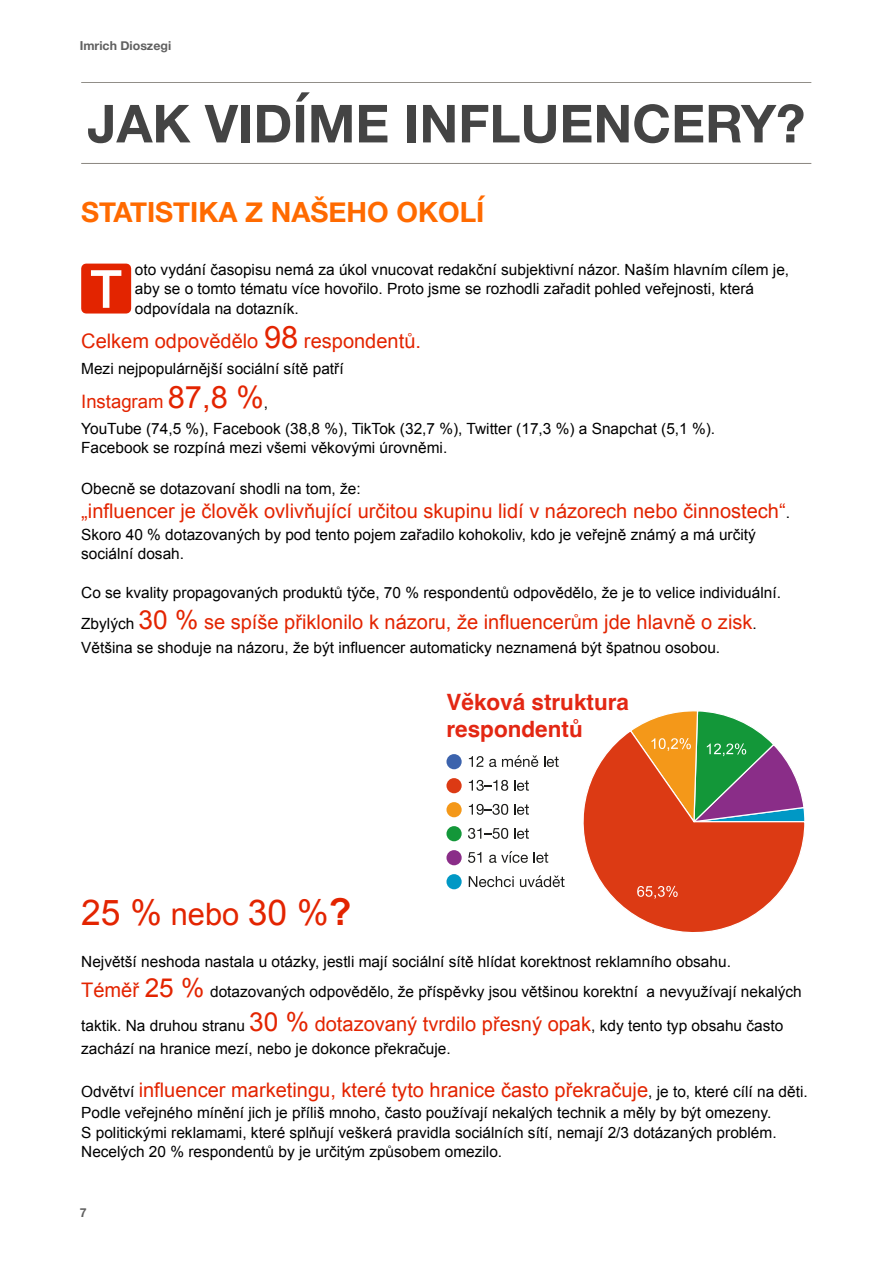
<style>
.page{position:relative;width:893px;height:1263px;background:#fff}
.page>*{position:absolute;margin:0;border:0;box-sizing:border-box;transform-origin:0 0}
.t1{font:700 52.5px "Helvetica Neue";color:#444}
.t2{font:35.55px "Arial";color:#e32400}
.t3{font:700 27.75px "Helvetica Neue";color:#ff6a00}
.t4{font:700 22.5px/27px "Helvetica";color:#e32713}
.t5{font:20.1px "Arial";color:#e32400}
.t6{font:18.45px "Arial";color:#e32400}
.t7{font:15.45px/19.5px "Arial";color:#000}
.t8{font:700 12.3px "Helvetica Neue";color:#606060}
.s1{font-size:30.9px}
.s2{font-size:15.45px;color:#000}
.s3{font-size:26.25px}
.s4{font-weight:700;font-size:37.05px}
.s5{font-size:20.1px;color:#e32400}
.s6{font-size:26.25px;color:#e32400}
</style>
<div class="page">
<hr style="left:81px;top:82px;width:730px;height:1px;background:#89857f">
<hr style="left:81px;top:163px;width:730px;height:1px;background:#89857f">
<svg style="left:81px;top:264px;width:50px;height:49px;background:#e7482a"></svg>
<svg style="left:583px;top:711px;width:221px;height:221px"></svg>
<div style="left:446px;top:754px;width:16px;height:15px;background:#3c63ad;border-radius:50%"></div>
<div style="left:446px;top:778px;width:16px;height:15px;background:#dc3a14;border-radius:50%"></div>
<div style="left:446px;top:802px;width:16px;height:15px;background:#f49819;border-radius:50%"></div>
<div style="left:446px;top:826px;width:16px;height:15px;background:#139739;border-radius:50%"></div>
<div style="left:446px;top:850px;width:16px;height:15px;background:#8a2d88;border-radius:50%"></div>
<div style="left:446px;top:874px;width:16px;height:15px;background:#0098c5;border-radius:50%"></div>
<svg style="left:469px;top:756px;width:14px;height:11px"></svg>
<svg style="left:489px;top:755px;width:49px;height:12px"></svg>
<svg style="left:544px;top:756px;width:15px;height:11px"></svg>
<svg style="left:469px;top:780px;width:39px;height:11px"></svg>
<svg style="left:514px;top:780px;width:15px;height:11px"></svg>
<svg style="left:469px;top:804px;width:39px;height:11px"></svg>
<svg style="left:514px;top:804px;width:15px;height:11px"></svg>
<svg style="left:468px;top:828px;width:40px;height:11px"></svg>
<svg style="left:514px;top:828px;width:15px;height:11px"></svg>
<svg style="left:468px;top:852px;width:13px;height:11px"></svg>
<svg style="left:489px;top:851px;width:59px;height:12px"></svg>
<svg style="left:469px;top:876px;width:45px;height:11px"></svg>
<svg style="left:520px;top:875px;width:45px;height:12px"></svg>
<p class="t8" style="left:80px;top:36px;width:93px">Imrich Dioszegi</p>
<h1 class="t1" style="left:87px;top:83px;width:719px">JAK VIDÍME INFLUENCERY?</h1>
<h3 class="t3" style="left:81px;top:190px;width:405px">STATISTIKA Z NAŠEHO OKOLÍ</h3>
<p class="t7" style="left:135px;top:260px;width:656px">oto vydání časopisu nemá za úkol vnucovat redakční subjektivní názor. Naším hlavním cílem je, aby se o tomto tématu více hovořilo. Proto jsme se rozhodli zařadit pohled veřejnosti, která odpovídala na dotazník.</p>
<h3 class="t5" style="left:81px;top:327px;width:341px">Celkem odpovědělo <span class="s1">98</span> respondentů.</h3>
<p class="t7" style="left:81px;top:359px;width:264px">Mezi nejpopulárnější sociální sítě patří</p>
<p class="t6" style="left:81px;top:389px;width:188px">Instagram <span class="s1">87,8 %</span><span class="s2">,</span></p>
<p class="t7" style="left:81px;top:419px;width:635px">YouTube (74,5 %), Facebook (38,8 %), TikTok (32,7 %), Twitter (17,3 %) a Snapchat (5,1 %).<br>Facebook se rozpíná mezi všemi věkovými úrovněmi.</p>
<p class="t7" style="left:81px;top:479px;width:281px">Obecně se dotazovaní shodli na tom, že:</p>
<h3 class="t5" style="left:81px;top:498px;width:710px">„influencer je člověk ovlivňující určitou skupinu lidí v názorech nebo činnostech“<span class="s2">.</span></h3>
<p class="t7" style="left:81px;top:525px;width:676px">Skoro 40 % dotazovaných by pod tento pojem zařadilo kohokoliv, kdo je veřejně známý a má určitý sociální dosah.</p>
<p class="t7" style="left:81px;top:583px;width:701px">Co se kvality propagovaných produktů týče, 70 % respondentů odpovědělo, že je to velice individuální.</p>
<h3 class="t5" style="left:81px;top:609px;width:677px"><span class="s2">Zbylých</span> <span class="s3">30 %</span> se spíše přiklonilo k názoru, že influencerům jde hlavně o zisk<span class="s2">.</span></h3>
<p class="t7" style="left:81px;top:638px;width:640px">Většina se shoduje na názoru, že být influencer automaticky neznamená být špatnou osobou.</p>
<h3 class="t4" style="left:446px;top:691px;width:184px">Věková struktura respondentů</h3>
<h2 class="t2" style="left:81px;top:889px;width:272px">25 % <span class="s1">nebo</span> 30 %<span class="s4">?</span></h2>
<p class="t7" style="left:81px;top:947px;width:722px;line-height:29.8px">Největší neshoda nastala u otázky, jestli mají sociální sítě hlídat korektnost reklamního obsahu.<br><span class="s5">Téměř</span> <span class="s6">25 %</span> dotazovaných odpovědělo, že příspěvky jsou většinou korektní a nevyužívají nekalých</p>
<p class="t7" style="left:81px;top:1014px;width:704px;line-height:22.6px">taktik. Na druhou stranu <span class="s6">30 %</span> <span class="s5">dotazovaný tvrdilo přesný opak</span>, kdy tento typ obsahu často zachází na hranice mezí, nebo je dokonce překračuje.</p>
<h3 class="t5" style="left:81px;top:1076px;width:728px"><span class="s2">Odvětví</span> influencer marketingu, které tyto hranice často překračuje<span class="s2">, je to, které cílí na děti.</span></h3>
<p class="t7" style="left:81px;top:1103px;width:697px">Podle veřejného mínění jich je příliš mnoho, často používají nekalých technik a měly by být omezeny.<br>S politickými reklamami, které splňují veškerá pravidla sociálních sítí, nemají 2/3 dotázaných problém.<br>Necelých 20 % respondentů by je určitým způsobem omezilo.</p>
<p class="t8" style="left:80px;top:1203px;width:8px">7</p>
</div>
